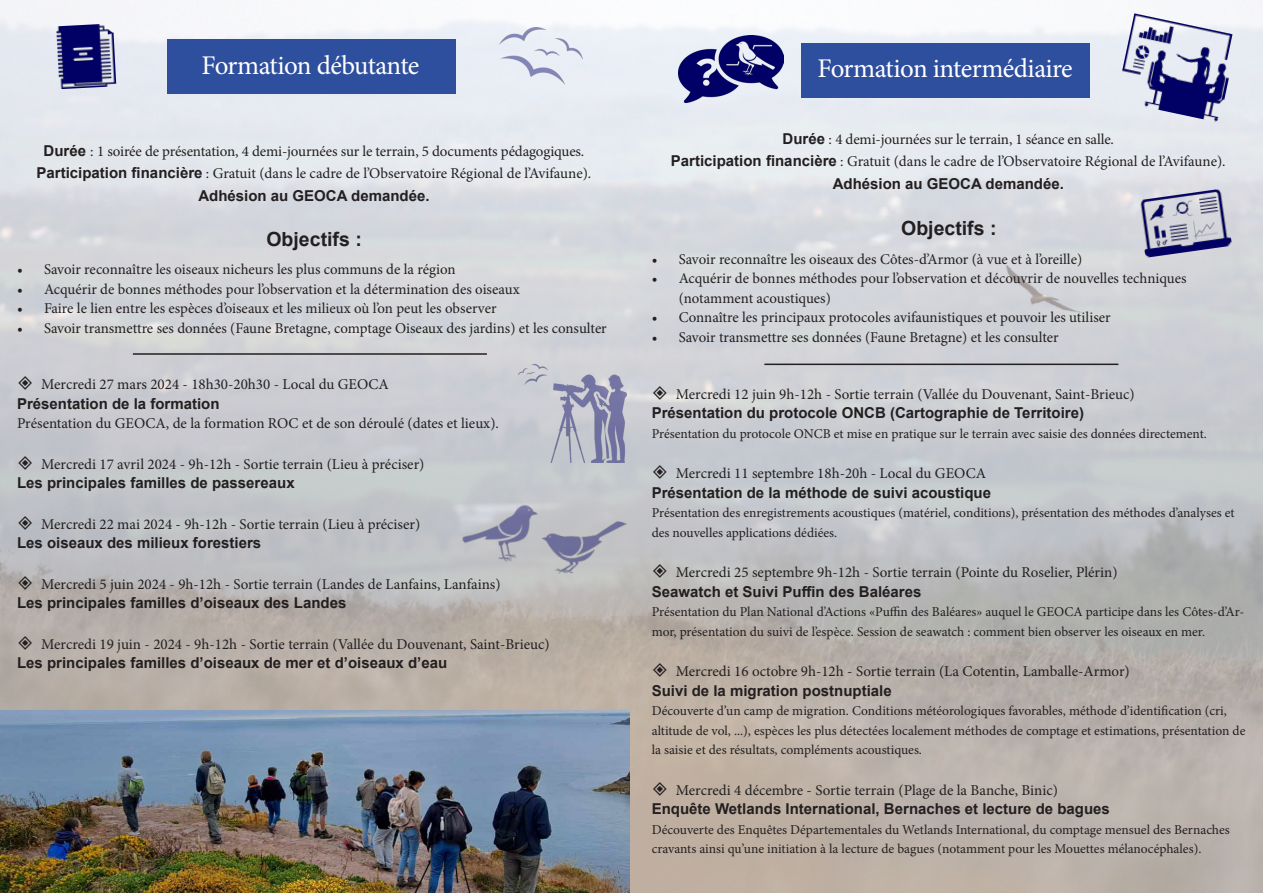
<style>
.page{position:relative;width:1263px;height:893px;background:#fff}
.page>*{position:absolute;margin:0;border:0;box-sizing:border-box;transform-origin:0 0}
.t1{font:27px "Minion Pro";letter-spacing:-.025em;color:#fff}
.t2{font:700 19.5px "Arial";color:#231f20}
.t3{font:15px/19.5px "Minion Pro";color:#231f20}
.t4{font:700 15px "Arial";color:#231f20}
.t5{font:13.5px/19.5px "Minion Pro";color:#231f20}
.s1{font-family:"Arial";font-weight:700}
</style>
<div class="page">
<img style="left:0;top:0;width:1263px;height:893px">
<div style="left:167px;top:39px;width:288px;height:55px;background:#2e4e9e"></div>
<img style="left:518px;top:364px;width:108px;height:98px">
<img style="left:460px;top:490px;width:167px;height:95px">
<img style="left:499px;top:28px;width:83px;height:57px">
<img style="left:56px;top:23px;width:60px;height:66px">
<img style="left:1137px;top:188px;width:95px;height:70px">
<div style="left:802px;top:43px;width:288px;height:55px;background:#2e4e9e"></div>
<img style="left:1116px;top:13px;width:122px;height:110px">
<img style="left:678px;top:36px;width:105px;height:67px">
<hr style="left:133px;top:353px;width:354px;height:2px;background:#231f20">
<hr style="left:764px;top:364px;width:354px;height:1px;background:#231f20">
<img style="left:0;top:710px;width:629px;height:183px">
<svg style="left:18px;top:376px;width:14px;height:14px"></svg>
<svg style="left:18px;top:456px;width:14px;height:13px"></svg>
<svg style="left:18px;top:516px;width:14px;height:13px"></svg>
<svg style="left:18px;top:576px;width:14px;height:13px"></svg>
<svg style="left:18px;top:636px;width:14px;height:13px"></svg>
<svg style="left:653px;top:386px;width:13px;height:13px"></svg>
<svg style="left:653px;top:465px;width:13px;height:14px"></svg>
<svg style="left:653px;top:564px;width:13px;height:14px"></svg>
<svg style="left:653px;top:663px;width:13px;height:14px"></svg>
<svg style="left:653px;top:782px;width:13px;height:13px"></svg>
<p class="t1" style="left:201px;top:47px;width:219px">Formation débutante</p>
<p class="t3" style="left:44px;top:141px;width:542px"><span class="s1">Durée</span> : 1 soirée de présentation, 4 demi-journées sur le terrain, 5 documents pédagogiques.</p>
<p class="t3" style="left:37px;top:164px;width:556px"><span class="s1">Participation financière</span> : Gratuit (dans le cadre de l’Observatoire Régional de l’Avifaune).</p>
<p class="t4" style="left:198px;top:185px;width:233px">Adhésion au GEOCA demandée.</p>
<p class="t2" style="left:266px;top:225px;width:97px">Objectifs :</p>
<p class="t3" style="left:17px;top:260px;width:440px">• Savoir reconnaître les oiseaux nicheurs les plus communs de la région</p>
<p class="t3" style="left:17px;top:279px;width:504px">• Acquérir de bonnes méthodes pour l’observation et la détermination des oiseaux</p>
<p class="t3" style="left:17px;top:299px;width:481px">• Faire le lien entre les espèces d’oiseaux et les milieux où l’on peut les observer</p>
<p class="t3" style="left:17px;top:318px;width:591px">• Savoir transmettre ses données (Faune Bretagne, comptage Oiseaux des jardins) et les consulter</p>
<p class="t3" style="left:41px;top:375px;width:349px">Mercredi 27 mars 2024 - 18h30-20h30 - Local du GEOCA</p>
<p class="t4" style="left:17px;top:393px;width:204px">Présentation de la formation</p>
<p class="t3" style="left:17px;top:414px;width:483px">Présentation du GEOCA, de la formation ROC et de son déroulé (dates et lieux).</p>
<p class="t3" style="left:41px;top:454px;width:385px">Mercredi 17 avril 2024 - 9h-12h - Sortie terrain (Lieu à préciser)</p>
<p class="t4" style="left:17px;top:472px;width:279px">Les principales familles de passereaux</p>
<p class="t3" style="left:41px;top:514px;width:380px">Mercredi 22 mai 2024 - 9h-12h - Sortie terrain (Lieu à préciser)</p>
<p class="t4" style="left:17px;top:532px;width:246px">Les oiseaux des milieux forestiers</p>
<p class="t3" style="left:41px;top:574px;width:461px">Mercredi 5 juin 2024 - 9h-12h - Sortie terrain (Landes de Lanfains, Lanfains)</p>
<p class="t4" style="left:17px;top:592px;width:331px">Les principales familles d’oiseaux des Landes</p>
<p class="t3" style="left:41px;top:634px;width:510px">Mercredi 19 juin - 2024 - 9h-12h - Sortie terrain (Vallée du Douvenant, Saint-Brieuc)</p>
<p class="t4" style="left:17px;top:652px;width:432px">Les principales familles d’oiseaux de mer et d’oiseaux d’eau</p>
<p class="t1" style="left:817px;top:50px;width:257px">Formation intermédiaire</p>
<p class="t3" style="left:782px;top:129px;width:333px"><span class="s1">Durée</span> : 4 demi-journées sur le terrain, 1 séance en salle.</p>
<p class="t3" style="left:671px;top:152px;width:556px"><span class="s1">Participation financière</span> : Gratuit (dans le cadre de l’Observatoire Régional de l’Avifaune).</p>
<p class="t4" style="left:833px;top:173px;width:233px">Adhésion au GEOCA demandée.</p>
<p class="t2" style="left:901px;top:215px;width:97px">Objectifs :</p>
<p class="t3" style="left:652px;top:249px;width:432px">• Savoir reconnaître les oiseaux des Côtes-d’Armor (à vue et à l’oreille)</p>
<p class="t3" style="left:679px;top:269px;width:509px;text-indent:-27px">• Acquérir de bonnes méthodes pour l’observation et découvrir de nouvelles techniques (notamment acoustiques)</p>
<p class="t3" style="left:652px;top:308px;width:460px">• Connaître les principaux protocoles avifaunistiques et pouvoir les utiliser</p>
<p class="t3" style="left:652px;top:327px;width:409px">• Savoir transmettre ses données (Faune Bretagne) et les consulter</p>
<p class="t3" style="left:676px;top:384px;width:460px">Mercredi 12 juin 9h-12h - Sortie terrain (Vallée du Douvenant, Saint-Brieuc)</p>
<p class="t4" style="left:652px;top:402px;width:434px">Présentation du protocole ONCB (Cartographie de Territoire)</p>
<p class="t5" style="left:652px;top:424px;width:557px">Présentation du protocole ONCB et mise en pratique sur le terrain avec saisie des données directement.</p>
<p class="t3" style="left:676px;top:464px;width:312px">Mercredi 11 septembre 18h-20h - Local du GEOCA</p>
<p class="t4" style="left:652px;top:482px;width:341px">Présentation de la méthode de suivi acoustique</p>
<p class="t5" style="left:652px;top:503px;width:584px">Présentation des enregistrements acoustiques (matériel, conditions), présentation des méthodes d’analyses et des nouvelles applications dédiées.</p>
<p class="t3" style="left:676px;top:563px;width:443px">Mercredi 25 septembre 9h-12h - Sortie terrain (Pointe du Roselier, Plérin)</p>
<p class="t4" style="left:652px;top:581px;width:271px">Seawatch et Suivi Puffin des Baléares</p>
<p class="t5" style="left:652px;top:602px;width:594px">Présentation du Plan National d’Actions «Puffin des Baléares» auquel le GEOCA participe dans les Côtes-d’Ar&shy;mor, présentation du suivi de l’espèce. Session de seawatch : comment bien observer les oiseaux en mer.</p>
<p class="t3" style="left:676px;top:662px;width:455px">Mercredi 16 octobre 9h-12h - Sortie terrain (La Cotentin, Lamballe-Armor)</p>
<p class="t4" style="left:652px;top:680px;width:242px">Suivi de la migration postnuptiale</p>
<p class="t5" style="left:652px;top:701px;width:595px">Découverte d’un camp de migration. Conditions météorologiques favorables, méthode d’identification (cri, altitude de vol, ...), espèces les plus détectées localement méthodes de comptage et estimations, présentation de la saisie et des résultats, compléments acoustiques.</p>
<p class="t3" style="left:676px;top:780px;width:383px">Mercredi 4 décembre - Sortie terrain (Plage de la Banche, Binic)</p>
<p class="t4" style="left:652px;top:798px;width:460px">Enquête Wetlands International, Bernaches et lecture de bagues</p>
<p class="t5" style="left:652px;top:820px;width:580px">Découverte des Enquêtes Départementales du Wetlands International, du comptage mensuel des Bernaches cravants ainsi qu’une initiation à la lecture de bagues (notamment pour les Mouettes mélanocéphales).</p>
</div>
